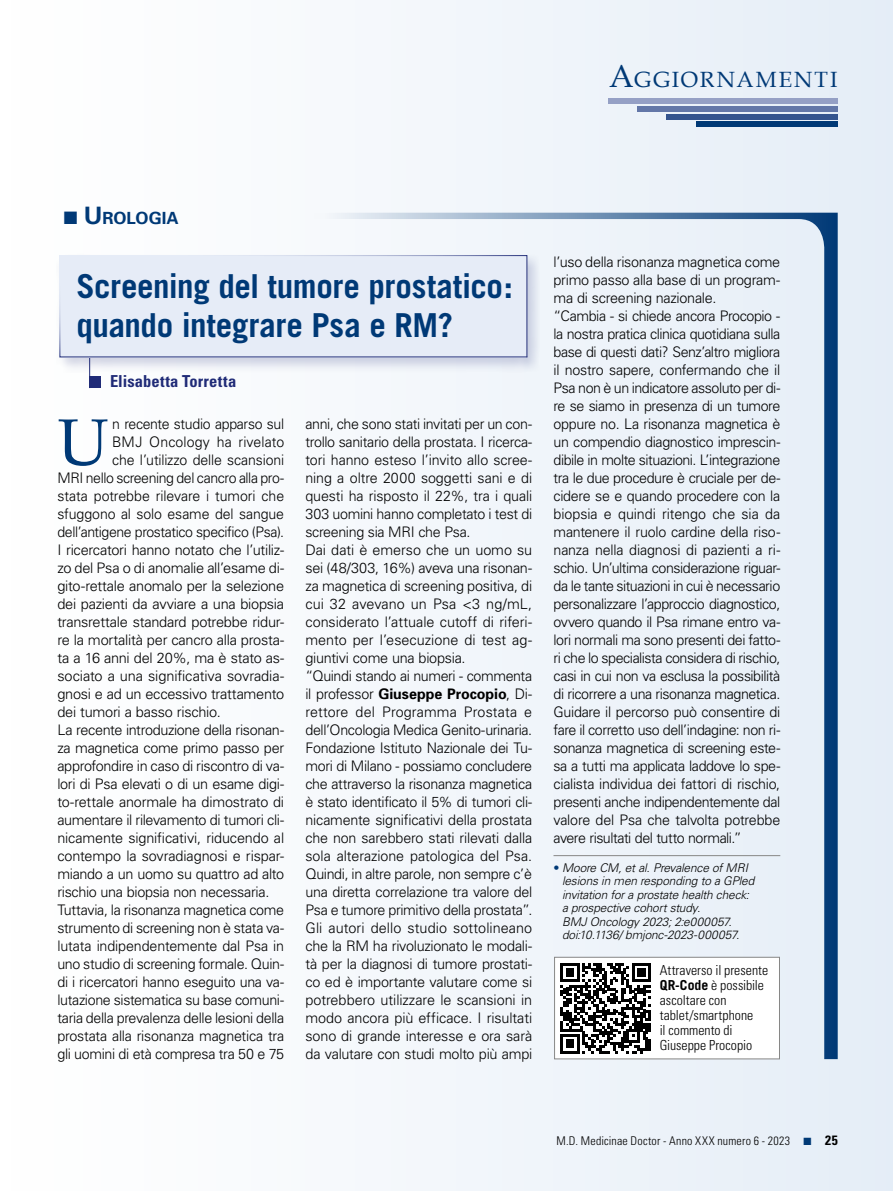
<style>
.page{position:relative;width:893px;height:1191px;background:#fff}
.page>*{position:absolute;margin:0;border:0;box-sizing:border-box;transform-origin:0 0}
.t1{font:66.15px "Book Antiqua";color:#003976}
.t2{font:700 33px/39px "Trade Gothic";letter-spacing:-.015em;color:#003976}
.t3{font:22.05px "Book Antiqua";letter-spacing:.095em;color:#003976}
.t4{font:700 16.8px "Univers";color:#003976}
.t5{font:700 condensed 16.5px "Univers";letter-spacing:.015em;color:#202b77}
.t6{font:300 14.55px/18px "Univers";letter-spacing:-.02em;color:#000}
.t7{font:300 14.55px "Univers";letter-spacing:.01em;color:#000}
.t8{font:300 condensed 13.8px/15px "Univers";color:#000}
.t9{font:700 condensed 13.5px "Univers";color:#000}
.t10{font:italic 300 12px/13.5px "Univers";letter-spacing:-.01em;color:#000}
.t11{font:300 condensed 12px "Univers";letter-spacing:.015em;color:#000}
.s1{font-size:31.5px}
.s2{font-size:24px}
.s3{font-weight:700}
.s4{font-style:normal;color:#003976}
.s5{font-family:"Trade Gothic";font-weight:700;font-stretch:normal}
</style>
<div class="page">
<div style="left:0;top:0;width:893px;height:1191px;background:linear-gradient(to right,#fff,#e5edf7)"></div>
<div style="left:313px;top:213px;width:525px;height:846px;background:#eef4fa"></div>
<div style="left:697px;top:121px;width:141px;height:6px;background:#003976"></div>
<div style="left:666px;top:114px;width:172px;height:5px;background:#34548e"></div>
<div style="left:637px;top:106px;width:201px;height:6px;background:#6377a8"></div>
<div style="left:608px;top:98px;width:230px;height:6px;background:#95a0c5"></div>
<hr style="left:553px;top:855px;width:227px;height:1px;background:#878786">
<hr style="left:89px;top:302px;width:1px;height:86px;background:#202b77">
<div style="left:89px;top:377px;width:12px;height:11px;background:#202b77"></div>
<div style="left:56px;top:252px;width:486px;height:121px;background:#202b77;opacity:.2"></div>
<div style="left:59px;top:254px;width:469px;height:104px;background:#e6ecf7"></div>
<svg style="left:554px;top:956px;width:226px;height:103px"></svg>
<svg style="left:804px;top:1137px;width:7px;height:7px"></svg>
<svg style="left:64px;top:211px;width:13px;height:13px"></svg>
<h3 class="t3" style="left:609px;top:66px;width:230px"><span class="s1">A</span>GGIORNAMENTI</h3>
<p class="t4" style="left:84px;top:207px;width:96px"><span class="s2">U</span>ROLOGIA</p>
<h2 class="t2" style="left:77px;top:266px;width:438px">Screening del tumore prostatico: quando integrare Psa e RM?</h2>
<p class="t5" style="left:110px;top:370px;width:128px">Elisabetta Torretta</p>
<h1 class="t1" style="left:57px;top:404px;width:53px">U</h1>
<p class="t6" style="left:112px;top:414px;width:174px">n recente studio apparso sul</p>
<p class="t7" style="left:112px;top:433px;width:174px">BMJ Oncology ha rivelato</p>
<p class="t6" style="left:112px;top:450px;width:174px">che l’utilizzo delle scansioni</p>
<p class="t6" style="left:57px;top:468px;width:228px">MRI nello screening del cancro alla pro-</p>
<p class="t6" style="left:57px;top:486px;width:228px">stata potrebbe rilevare i tumori che</p>
<p class="t6" style="left:57px;top:504px;width:228px">sfuggono al solo esame del sangue</p>
<p class="t6" style="left:57px;top:522px;width:228px">dell’antigene prostatico specifico (Psa).</p>
<p class="t6" style="left:57px;top:540px;width:228px">I ricercatori hanno notato che l’utiliz-</p>
<p class="t6" style="left:57px;top:558px;width:228px">zo del Psa o di anomalie all’esame di-</p>
<p class="t6" style="left:57px;top:576px;width:228px">gito-rettale anomalo per la selezione</p>
<p class="t6" style="left:57px;top:594px;width:228px">dei pazienti da avviare a una biopsia</p>
<p class="t6" style="left:57px;top:612px;width:228px">transrettale standard potrebbe ridur-</p>
<p class="t6" style="left:57px;top:630px;width:228px">re la mortalità per cancro alla prosta-</p>
<p class="t6" style="left:57px;top:648px;width:228px">ta a 16 anni del 20%, ma è stato as-</p>
<p class="t6" style="left:57px;top:666px;width:228px">sociato a una significativa sovradia-</p>
<p class="t6" style="left:57px;top:684px;width:228px">gnosi e ad un eccessivo trattamento</p>
<p class="t6" style="left:57px;top:702px;width:165px">dei tumori a basso rischio.</p>
<p class="t6" style="left:57px;top:720px;width:228px">La recente introduzione della risonan-</p>
<p class="t6" style="left:57px;top:738px;width:228px">za magnetica come primo passo per</p>
<p class="t6" style="left:57px;top:756px;width:228px">approfondire in caso di riscontro di va-</p>
<p class="t6" style="left:57px;top:774px;width:228px">lori di Psa elevati o di un esame digi-</p>
<p class="t6" style="left:57px;top:792px;width:228px">to-rettale anormale ha dimostrato di</p>
<p class="t6" style="left:57px;top:810px;width:228px">aumentare il rilevamento di tumori cli-</p>
<p class="t6" style="left:57px;top:828px;width:228px">nicamente significativi, riducendo al</p>
<p class="t6" style="left:57px;top:846px;width:228px">contempo la sovradiagnosi e rispar-</p>
<p class="t6" style="left:57px;top:864px;width:228px">miando a un uomo su quattro ad alto</p>
<p class="t6" style="left:57px;top:882px;width:213px">rischio una biopsia non necessaria.</p>
<p class="t6" style="left:57px;top:900px;width:228px">Tuttavia, la risonanza magnetica come</p>
<p class="t6" style="left:57px;top:918px;width:228px">strumento di screening non è stata va-</p>
<p class="t6" style="left:57px;top:936px;width:228px">lutata indipendentemente dal Psa in</p>
<p class="t6" style="left:57px;top:954px;width:228px">uno studio di screening formale. Quin-</p>
<p class="t6" style="left:57px;top:972px;width:228px">di i ricercatori hanno eseguito una va-</p>
<p class="t6" style="left:57px;top:990px;width:228px">lutazione sistematica su base comuni-</p>
<p class="t6" style="left:57px;top:1008px;width:228px">taria della prevalenza delle lesioni della</p>
<p class="t6" style="left:57px;top:1026px;width:228px">prostata alla risonanza magnetica tra</p>
<p class="t6" style="left:57px;top:1044px;width:228px">gli uomini di età compresa tra 50 e 75</p>
<p class="t6" style="left:305px;top:414px;width:228px">anni, che sono stati invitati per un con&shy;trollo sanitario della prostata. I ricerca&shy;tori hanno esteso l’invito allo scree&shy;ning a oltre 2000 soggetti sani e di questi ha risposto il 22%, tra i quali 303 uomini hanno completato i test di screening sia MRI che Psa.<br>Dai dati è emerso che un uomo su sei (48/303, 16%) aveva una risonan&shy;za magnetica di screening positiva, di cui 32 avevano un Psa &lt;3 ng/mL, considerato l’attuale cutoff di riferi&shy;mento per l’esecuzione di test ag&shy;giuntivi come una biopsia.<br>“Quindi stando ai numeri - commenta il professor <span class="s3">Giuseppe Procopio</span>, Di&shy;rettore del Programma Prostata e dell’Oncologia Medica Genito-urinaria.<br>Fondazione Istituto Nazionale dei Tu&shy;mori di Milano - possiamo concludere che attraverso la risonanza magnetica è stato identificato il 5% di tumori cli&shy;nicamente significativi della prostata che non sarebbero stati rilevati dalla sola alterazione patologica del Psa.<br>Quindi, in altre parole, non sempre c’è una diretta correlazione tra valore del Psa e tumore primitivo della prostata”.<br>Gli autori dello studio sottolineano che la RM ha rivoluzionato le modali&shy;tà per la diagnosi di tumore prostati&shy;co ed è importante valutare come si potrebbero utilizzare le scansioni in modo ancora più efficace. I risultati sono di grande interesse e ora sarà da valutare con studi molto più ampi</p>
<p class="t6" style="left:553px;top:252px;width:228px">l’uso della risonanza magnetica come primo passo alla base di un program&shy;ma di screening nazionale.<br>“Cambia - si chiede ancora Procopio - la nostra pratica clinica quotidiana sulla base di questi dati? Senz’altro migliora il nostro sapere, confermando che il Psa non è un indicatore assoluto per di&shy;re se siamo in presenza di un tumore oppure no. La risonanza magnetica è un compendio diagnostico imprescin&shy;dibile in molte situazioni. L’integrazione tra le due procedure è cruciale per de&shy;cidere se e quando procedere con la biopsia e quindi ritengo che sia da mantenere il ruolo cardine della riso&shy;nanza nella diagnosi di pazienti a ri&shy;schio. Un’ultima considerazione riguar&shy;da le tante situazioni in cui è necessario personalizzare l’approccio diagnostico, ovvero quando il Psa rimane entro va&shy;lori normali ma sono presenti dei fatto&shy;ri che lo specialista considera di rischio, casi in cui non va esclusa la possibilità di ricorrere a una risonanza magnetica.<br>Guidare il percorso può consentire di fare il corretto uso dell’indagine: non ri&shy;sonanza magnetica di screening este&shy;sa a tutti ma applicata laddove lo spe&shy;cialista individua dei fattori di rischio, presenti anche indipendentemente dal valore del Psa che talvolta potrebbe avere risultati del tutto normali.”</p>
<p class="t10" style="left:562px;top:860px;width:194px;text-indent:-9px"><span class="s4">•</span> Moore CM, et al. Prevalence of MRI lesions in men responding to a GPled invitation for a prostate health check: a prospective cohort study.<br>BMJ Oncology 2023; 2:e000057. doi:10.1136/ bmjonc-2023-000057.</p>
<p class="t8" style="left:660px;top:962px;width:110px">Attraverso il presente<br><span class="s5">QR-Code</span> è possibile ascoltare con tablet/smartphone<br>il commento di<br>Giuseppe Procopio</p>
<p class="t11" style="left:556px;top:1134px;width:235px">M.D. Medicinae Doctor - Anno XXX numero 6 - 2023</p>
<p class="t9" style="left:825px;top:1132px;width:14px">25</p>
</div>
